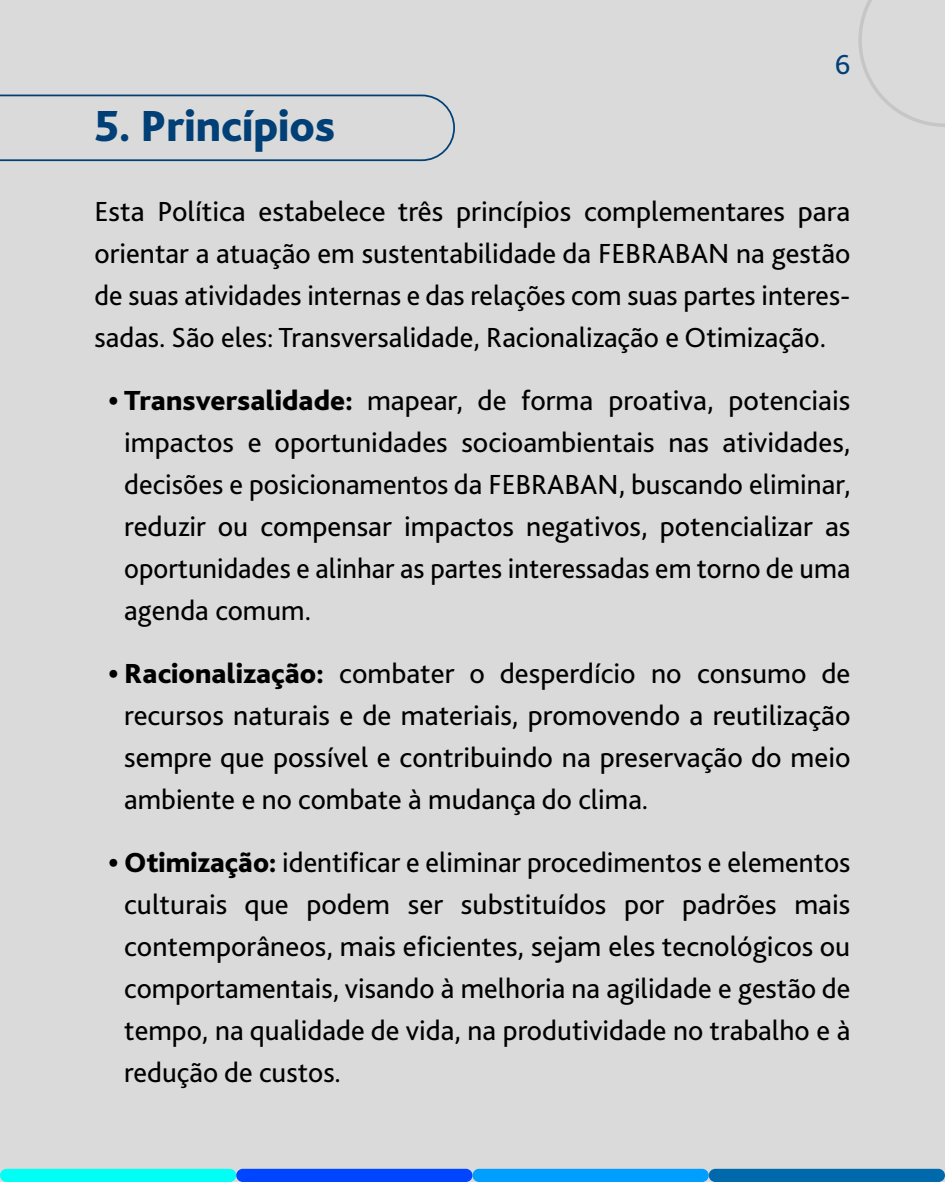
<style>
.page{position:relative;width:945px;height:1182px;background:#fff}
.page>*{position:absolute;margin:0;border:0;box-sizing:border-box;transform-origin:0 0}
.t1{font:800 45.5px "Bliss 2";color:#004077}
.t2{font:28.88px/42px "Bliss 2";color:#000;text-align:justify}
.t3{font:28.88px "Bliss 2";color:#004077}
.s1{font-weight:800}
</style>
<div class="page">
<div style="left:0;top:0;width:945px;height:1181px;background:#dadada"></div>
<div style="left:0;top:1168px;width:236px;height:13px;background:#00fff5;border-radius:7px"></div>
<div style="left:236px;top:1168px;width:237px;height:13px;background:#0045ff;border-radius:7px"></div>
<div style="left:473px;top:1168px;width:236px;height:13px;background:#009eff;border-radius:7px"></div>
<div style="left:709px;top:1168px;width:236px;height:13px;background:#0069ab;border-radius:7px"></div>
<svg style="left:858px;top:0;width:87px;height:127px"></svg>
<svg style="left:0;top:94px;width:455px;height:67px"></svg>
<h1 class="t1" style="left:94px;top:98px;width:242px">5. Princípios</h1>
<p class="t3" style="left:835px;top:46px;width:17px">6</p>
<p class="t2" style="left:94px;top:189px;width:758px">Esta Política estabelece três princípios complementares para orientar a atuação em sustentabilidade da FEBRABAN na gestão de suas atividades internas e das relações com suas partes interes&shy;sadas. São eles: Transversalidade, Racionalização e Otimização.</p>
<p class="t2" style="left:124px;top:378px;width:728px;text-indent:-16px"><span class="s1">• Transversalidade:</span> mapear, de forma proativa, potenciais impactos e oportunidades socioambientais nas atividades, decisões e posicionamentos da FEBRABAN, buscando eliminar, reduzir ou compensar impactos negativos, potencializar as oportunidades e alinhar as partes interessadas em torno de uma agenda comum.</p>
<p class="t2" style="left:124px;top:651px;width:728px;text-indent:-16px"><span class="s1">• Racionalização:</span> combater o desperdício no consumo de recursos naturais e de materiais, promovendo a reutilização sempre que possível e contribuindo na preservação do meio ambiente e no combate à mudança do clima.</p>
<p class="t2" style="left:124px;top:840px;width:728px;text-indent:-16px"><span class="s1">• Otimização:</span> identificar e eliminar procedimentos e elementos culturais que podem ser substituídos por padrões mais contemporâneos, mais eficientes, sejam eles tecnológicos ou comportamentais, visando à melhoria na agilidade e gestão de tempo, na qualidade de vida, na produtividade no trabalho e à redução de custos.</p>
</div>
